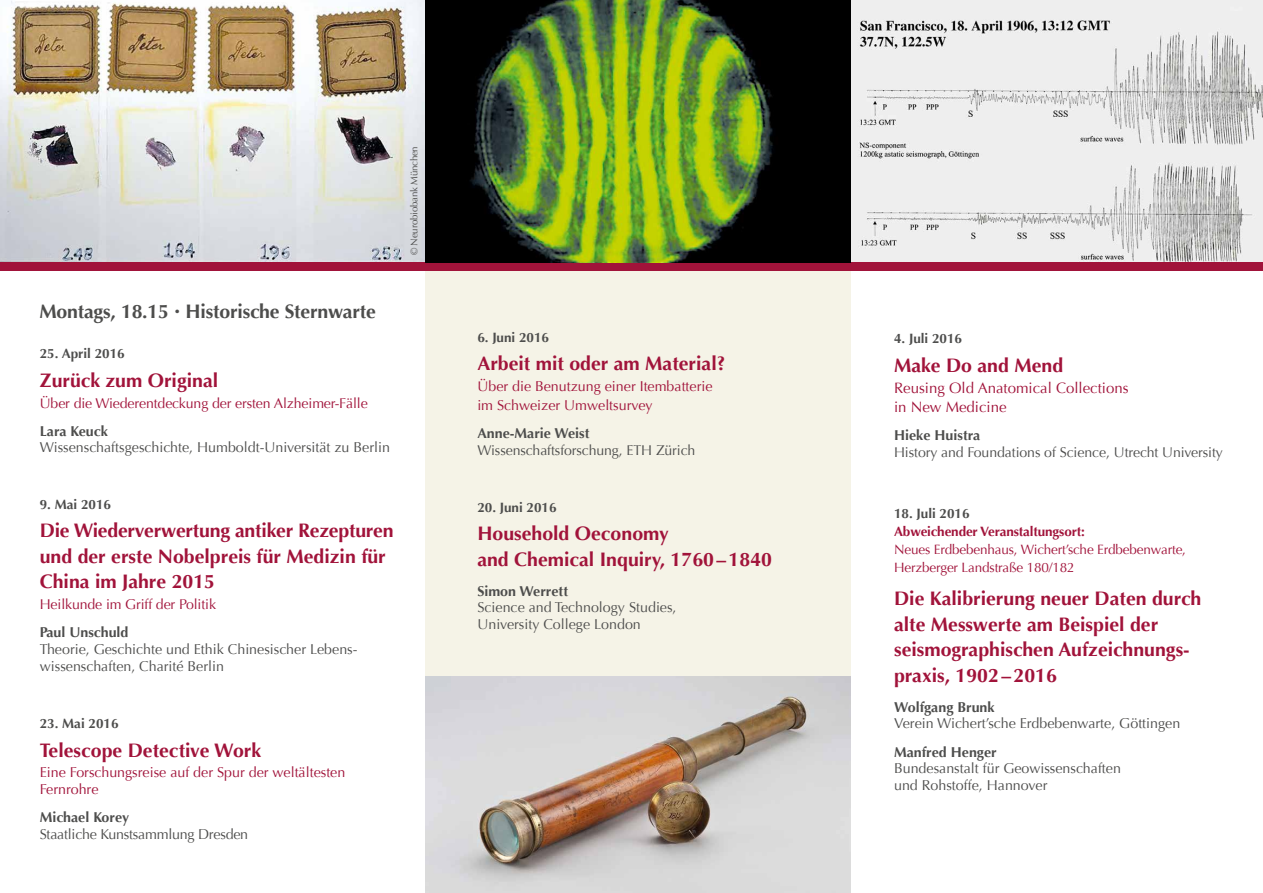
<style>
.page{position:relative;width:1263px;height:893px;background:#fff}
.page>*{position:absolute;margin:0;border:0;box-sizing:border-box;transform-origin:0 0}
.t1{font:700 19.5px/25.5px "Optima";color:#a1133a}
.t2{font:700 19.5px "Optima";letter-spacing:-.01em;color:#4d4d4c}
.t3{font:15px/18.8px "Optima";color:#a1133a}
.t4{font:14.25px/16.5px "Optima";color:#4d4d4c}
.t5{font:14.25px/18.8px "Optima";color:#a1133a}
.t6{font:700 14.25px "Optima";color:#4d4d4c}
.t7{font:14.1px "Optima";letter-spacing:-.005em;color:#4d4d4c}
.t8{font:14.1px "Optima";letter-spacing:-.01em;color:#a1133a}
.t9{font:700 13.5px "Optima";color:#4d4d4c}
.t10{font:13.5px/18.3px "Optima";letter-spacing:-.01em;color:#a1133a}
.t11{font:700 13.5px "Optima";letter-spacing:-.01em;color:#a1133a}
.t12{font:9.75px "Optima";letter-spacing:-.02em;color:#4d4d4c}
</style>
<div class="page">
<img style="left:850px;top:0;width:413px;height:262px">
<div style="left:425px;top:230px;width:425px;height:663px;background:#f5f3e7"></div>
<img style="left:0;top:0;width:850px;height:262px">
<img style="left:425px;top:676px;width:425px;height:217px">
<div style="left:0;top:262px;width:1263px;height:9px;background:#a1133a"></div>
<p class="t12" style="left:409px;top:255px;width:111px;rotate:-90deg">© Neurobiobank München</p>
<p class="t2" style="left:39px;top:300px;width:338px">Montags, 18.15 <sup>•</sup> Historische Sternwarte</p>
<p class="t9" style="left:40px;top:346px;width:87px">25. April 2016</p>
<p class="t1" style="left:40px;top:368px;width:180px">Zurück zum Original</p>
<p class="t8" style="left:40px;top:395px;width:330px">Über die Wiederentdeckung der ersten Alzheimer-Fälle</p>
<p class="t6" style="left:40px;top:422px;width:70px">Lara Keuck</p>
<p class="t4" style="left:40px;top:439px;width:352px">Wissenschaftsgeschichte, Humboldt-Universität zu Berlin</p>
<p class="t9" style="left:40px;top:496px;width:73px">9. Mai 2016</p>
<p class="t1" style="left:40px;top:518px;width:355px">Die Wiederverwertung antiker Rezepturen und der erste Nobelpreis für Medizin für<br>China im Jahre 2015</p>
<p class="t8" style="left:40px;top:596px;width:178px">Heilkunde im Griff der Politik</p>
<p class="t6" style="left:40px;top:624px;width:90px">Paul Unschuld</p>
<p class="t4" style="left:40px;top:641px;width:319px;line-height:17.1px">Theorie, Geschichte und Ethik Chinesischer Lebens&shy;wissenschaften, Charité Berlin</p>
<p class="t9" style="left:40px;top:715px;width:80px">23. Mai 2016</p>
<p class="t1" style="left:40px;top:737px;width:223px">Telescope Detective Work</p>
<p class="t5" style="left:40px;top:764px;width:307px;line-height:17.1px">Eine Forschungsreise auf der Spur der weltältesten<br>Fernrohre</p>
<p class="t6" style="left:40px;top:809px;width:91px">Michael Korey</p>
<p class="t4" style="left:40px;top:826px;width:210px">Staatliche Kunstsammlung Dresden</p>
<p class="t9" style="left:477px;top:330px;width:73px">6. Juni 2016</p>
<p class="t1" style="left:477px;top:351px;width:250px">Arbeit mit oder am Material?</p>
<p class="t5" style="left:477px;top:377px;width:237px">Über die Benutzung einer Itembatterie im Schweizer Umweltsurvey</p>
<p class="t6" style="left:477px;top:425px;width:114px">Anne-Marie Weist</p>
<p class="t7" style="left:477px;top:442px;width:219px">Wissenschaftsforschung, ETH Zürich</p>
<p class="t9" style="left:477px;top:499px;width:81px">20. Juni 2016</p>
<p class="t1" style="left:477px;top:521px;width:296px">Household Oeconomy<br>and Chemical Inquiry, 1760–1840</p>
<p class="t6" style="left:477px;top:583px;width:92px">Simon Werrett</p>
<p class="t4" style="left:477px;top:599px;width:201px">Science and Technology Studies,<br>University College London</p>
<p class="t9" style="left:894px;top:331px;width:70px">4. Juli 2016</p>
<p class="t1" style="left:894px;top:353px;width:171px">Make Do and Mend</p>
<p class="t3" style="left:894px;top:379px;width:236px">Reusing Old Anatomical Collections in New Medicine</p>
<p class="t6" style="left:894px;top:426px;width:88px">Hieke Huistra</p>
<p class="t7" style="left:894px;top:444px;width:330px">History and Foundations of Science, Utrecht University</p>
<p class="t9" style="left:894px;top:505px;width:77px">18. Juli 2016</p>
<p class="t11" style="left:894px;top:524px;width:192px">Abweichender Veranstaltungsort:</p>
<p class="t10" style="left:894px;top:541px;width:293px">Neues Erdbebenhaus, Wichert’sche Erdbebenwarte,<br>Herzberger Landstraße 180/182</p>
<p class="t1" style="left:894px;top:586px;width:309px">Die Kalibrierung neuer Daten durch alte Messwerte am Beispiel der seismographischen Aufzeichnungs&shy;praxis, 1902–2016</p>
<p class="t6" style="left:894px;top:699px;width:102px">Wolfgang Brunk</p>
<p class="t4" style="left:894px;top:715px;width:288px">Verein Wichert’sche Erdbebenwarte, Göttingen</p>
<p class="t6" style="left:894px;top:744px;width:104px">Manfred Henger</p>
<p class="t4" style="left:894px;top:760px;width:228px">Bundesanstalt für Geowissenschaften und Rohstoffe, Hannover</p>
</div>
